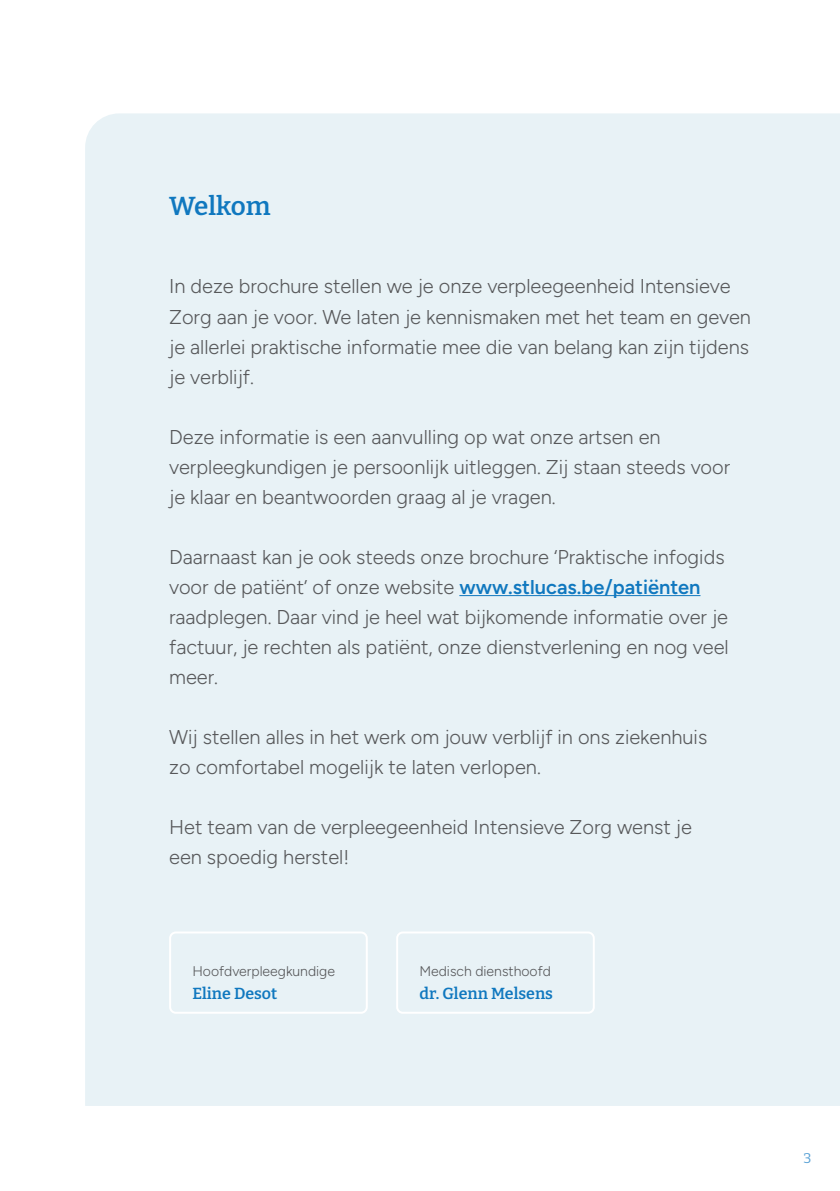
<style>
.page{position:relative;width:840px;height:1191px;background:#fff}
.page>*{position:absolute;margin:0;border:0;box-sizing:border-box;transform-origin:0 0}
.t1{font:600 26px "Bitter";color:#1078bf}
.t2{font:300 20px/30px "Figtree";color:#57585a}
.t3{font:600 16px "Bitter";color:#1078bf}
.t4{font:300 14px "Figtree";color:#57585a}
.t5{font:14px "Bitter";color:#56a0d5}
.s1{font-weight:600;color:#1078bf}
</style>
<div class="page">
<div style="left:85px;top:113px;width:754px;height:993px;background:#e8f2f6"></div>
<hr style="left:459px;top:595px;width:241px;height:1px;background:#1078bf">
<div style="left:169px;top:931px;width:198px;height:82px;border:2px solid #fff;border-radius:6px"></div>
<div style="left:396px;top:931px;width:198px;height:82px;border:2px solid #fff;border-radius:6px"></div>
<h1 class="t1" style="left:169px;top:186px;width:103px">Welkom</h1>
<p class="t2" style="left:169px;top:271px;width:583px">In deze brochure stellen we je onze verpleegeenheid Intensieve Zorg aan je voor. We laten je kennismaken met het team en geven je allerlei praktische informatie mee die van belang kan zijn tijdens je verblijf.</p>
<p class="t2" style="left:169px;top:421px;width:562px">Deze informatie is een aanvulling op wat onze artsen en verpleegkundigen je persoonlijk uitleggen. Zij staan steeds voor je klaar en beantwoorden graag al je vragen.</p>
<p class="t2" style="left:169px;top:541px;width:561px">Daarnaast kan je ook steeds onze brochure ‘Praktische infogids voor de patiënt’ of onze website <span class="s1">www.stlucas.be/patiënten </span>raadplegen. Daar vind je heel wat bijkomende informatie over je factuur, je rechten als patiënt, onze dienstverlening en nog veel meer.</p>
<p class="t2" style="left:169px;top:721px;width:539px">Wij stellen alles in het werk om jouw verblijf in ons ziekenhuis zo comfortabel mogelijk te laten verlopen.</p>
<p class="t2" style="left:169px;top:811px;width:524px">Het team van de verpleegeenheid Intensieve Zorg wenst je een spoedig herstel!</p>
<p class="t4" style="left:192px;top:963px;width:144px">Hoofdverpleegkundige</p>
<p class="t3" style="left:192px;top:981px;width:86px">Eline Desot</p>
<p class="t4" style="left:419px;top:963px;width:133px">Medisch diensthoofd</p>
<p class="t3" style="left:419px;top:981px;width:135px">dr. Glenn Melsens</p>
<p class="t5" style="left:803px;top:1147px;width:9px">3</p>
</div>
